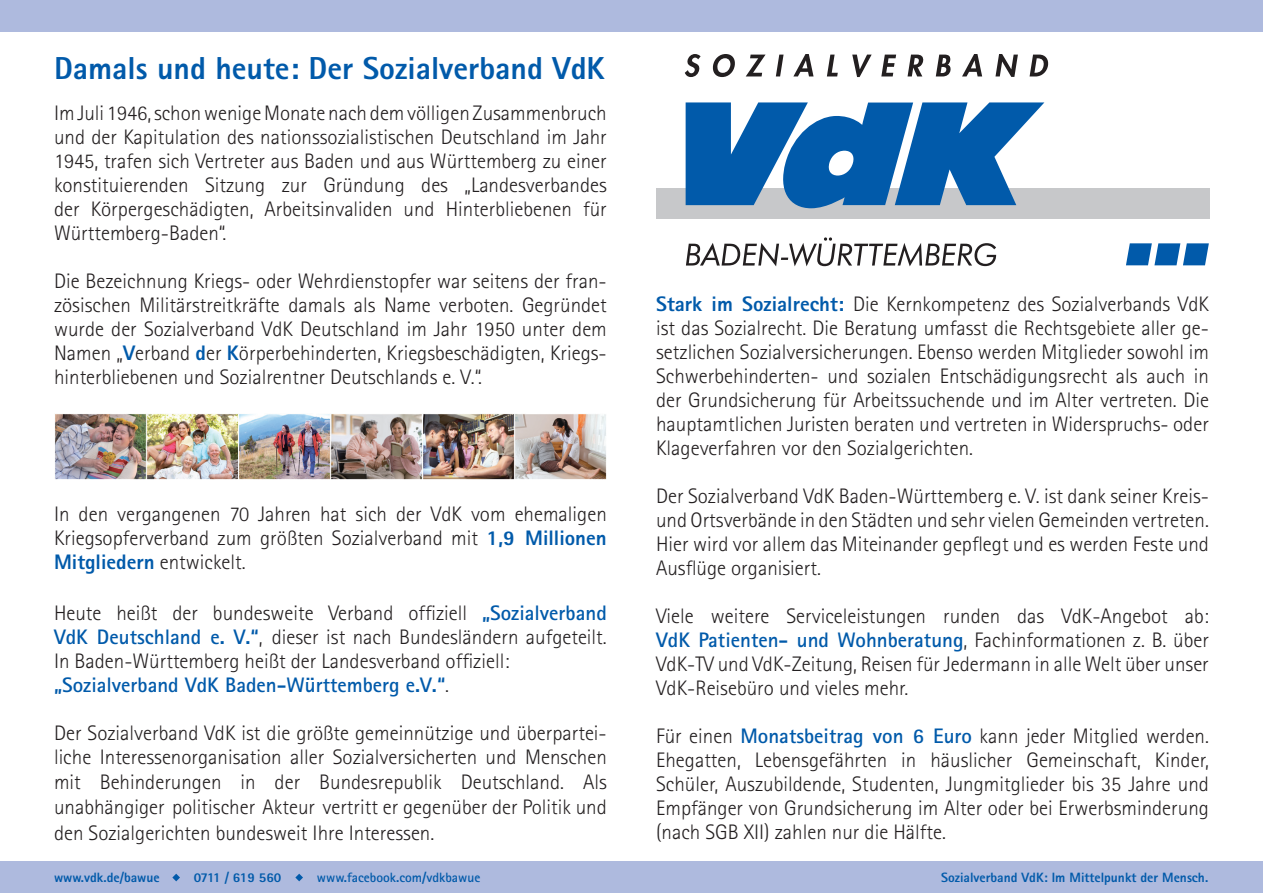
<style>
.page{position:relative;width:1263px;height:893px;background:#fff}
.page>*{position:absolute;margin:0;border:0;box-sizing:border-box;transform-origin:0 0}
.t1{font:800 31.8px "Rotis Sans Serif";color:#015aaa}
.t2{font:300 21px/24px "Rotis Sans Serif";color:#231f20;text-align:justify}
.t3{font:700 21px "Rotis Sans Serif";color:#015aaa}
.t4{font:800 13.5px "Rotis Sans Serif";color:#015aaa}
.t5{font:700 13.5px "Rotis Sans Serif";color:#015aaa}
.t6{font:800 13.5px "Rotis Sans Serif";letter-spacing:-.035em;color:#015aaa}
.s1{font-weight:800;color:#015aaa}
.s2{font-weight:700;color:#015aaa}
.s3{font-weight:300;color:#231f20}
</style>
<div class="page">
<div style="left:0;top:0;width:1263px;height:32px;background:#aebade"></div>
<div style="left:0;top:861px;width:1263px;height:32px;background:#aebade"></div>
<img style="left:55px;top:414px;width:552px;height:66px">
<svg style="left:686px;top:237px;width:310px;height:29px"></svg>
<div style="left:656px;top:188px;width:554px;height:30px;background:#c7c8ca"></div>
<svg style="left:685px;top:54px;width:15px;height:23px"></svg>
<svg style="left:712px;top:54px;width:23px;height:23px"></svg>
<svg style="left:746px;top:55px;width:19px;height:21px"></svg>
<svg style="left:776px;top:55px;width:7px;height:21px"></svg>
<svg style="left:793px;top:54px;width:20px;height:22px"></svg>
<svg style="left:827px;top:55px;width:11px;height:21px"></svg>
<svg style="left:852px;top:55px;width:20px;height:22px"></svg>
<svg style="left:881px;top:55px;width:15px;height:21px"></svg>
<svg style="left:907px;top:55px;width:17px;height:21px"></svg>
<svg style="left:936px;top:55px;width:15px;height:21px"></svg>
<svg style="left:962px;top:54px;width:20px;height:22px"></svg>
<svg style="left:995px;top:54px;width:23px;height:23px"></svg>
<svg style="left:1029px;top:55px;width:20px;height:21px"></svg>
<svg style="left:686px;top:102px;width:358px;height:106px"></svg>
<svg style="left:1126px;top:243px;width:83px;height:22px"></svg>
<svg style="left:172px;top:874px;width:8px;height:7px"></svg>
<svg style="left:295px;top:874px;width:8px;height:7px"></svg>
<p class="t1" style="left:54px;top:48px;width:552px">Damals und heute: Der Sozialverband VdK</p>
<p class="t2" style="left:54px;top:101px;width:554px">Im Juli 1946, schon wenige Monate nach dem völligen Zusammenbruch und der Kapitulation des nationssozialistischen Deutschland im Jahr 1945, trafen sich Vertreter aus Baden und aus Württemberg zu einer konstituierenden Sitzung zur Gründung des „Landesverbandes der Körpergeschädigten, Arbeitsinvaliden und Hinterbliebenen für Württemberg-Baden“.</p>
<p class="t2" style="left:54px;top:269px;width:554px">Die Bezeichnung Kriegs- oder Wehrdienstopfer war seitens der fran&shy;zösischen Militärstreitkräfte damals als Name verboten. Gegründet wurde der Sozialverband VdK Deutschland im Jahr 1950 unter dem Namen „<span class="s1">V</span>erband <span class="s1">d</span>er <span class="s1">K</span>örperbehinderten, Kriegsbeschädigten, Kriegs&shy;hinterbliebenen und Sozialrentner Deutschlands e. V.“.</p>
<p class="t2" style="left:54px;top:502px;width:554px">In den vergangenen 70 Jahren hat sich der VdK vom ehemaligen Kriegsopferverband zum größten Sozialverband mit <span class="s1">1,9 Millionen Mitgliedern</span> entwickelt.</p>
<p class="t2" style="left:54px;top:601px;width:554px">Heute heißt der bundesweite Verband offiziell <span class="s2">„Sozialverband VdK Deutschland e. V.“</span>, dieser ist nach Bundesländern aufgeteilt.<br>In Baden-Württemberg heißt der Landesverband offiziell:</p>
<p class="t3" style="left:54px;top:672px;width:397px">„Sozialverband VdK Baden-Württemberg e.V.“<span class="s3">.</span></p>
<p class="t2" style="left:54px;top:720px;width:554px;line-height:24.9px">Der Sozialverband VdK ist die größte gemeinnützige und überpartei&shy;liche Interessenorganisation aller Sozialversicherten und Menschen mit Behinderungen in der Bundesrepublik Deutschland. Als unabhängiger politischer Akteur vertritt er gegenüber der Politik und den Sozialgerichten bundesweit Ihre Interessen.</p>
<p class="t2" style="left:656px;top:292px;width:554px"><span class="s1">Stark im Sozialrecht:</span> Die Kernkompetenz des Sozialverbands VdK ist das Sozialrecht. Die Beratung umfasst die Rechtsgebiete aller ge&shy;setzlichen Sozialversicherungen. Ebenso werden Mitglieder sowohl im Schwerbehinderten- und sozialen Entschädigungsrecht als auch in der Grundsicherung für Arbeitssuchende und im Alter vertreten. Die hauptamtlichen Juristen beraten und vertreten in Widerspruchs- oder Klageverfahren vor den Sozialgerichten.</p>
<p class="t2" style="left:656px;top:484px;width:554px">Der Sozialverband VdK Baden-Württemberg e. V. ist dank seiner Kreis&shy;und Ortsverbände in den Städten und sehr vielen Gemeinden vertreten.<br>Hier wird vor allem das Miteinander gepflegt und es werden Feste und Ausflüge organisiert.</p>
<p class="t2" style="left:656px;top:604px;width:554px">Viele weitere Serviceleistungen runden das VdK-Angebot ab:<br><span class="s2">VdK Patienten- und Wohnberatung</span>, Fachinformationen z. B. über VdK-TV und VdK-Zeitung, Reisen für Jedermann in alle Welt über unser VdK-Reisebüro und vieles mehr.</p>
<p class="t2" style="left:656px;top:724px;width:554px">Für einen <span class="s2">Monatsbeitrag von 6 Euro</span> kann jeder Mitglied werden.<br>Ehegatten, Lebensgefährten in häuslicher Gemeinschaft, Kinder, Schüler, Auszubildende, Studenten, Jungmitglieder bis 35 Jahre und Empfänger von Grundsicherung im Alter oder bei Erwerbsminderung (nach SGB XII) zahlen nur die Hälfte.</p>
<p class="t4" style="left:54px;top:869px;width:107px">www.vdk.de/bawue</p>
<p class="t6" style="left:194px;top:869px;width:89px">0711 / 619 560</p>
<p class="t5" style="left:317px;top:869px;width:165px">www.facebook.com/vdkbawue</p>
<p class="t4" style="left:941px;top:869px;width:269px">Sozialverband VdK: Im Mittelpunkt der Mensch.</p>
</div>
